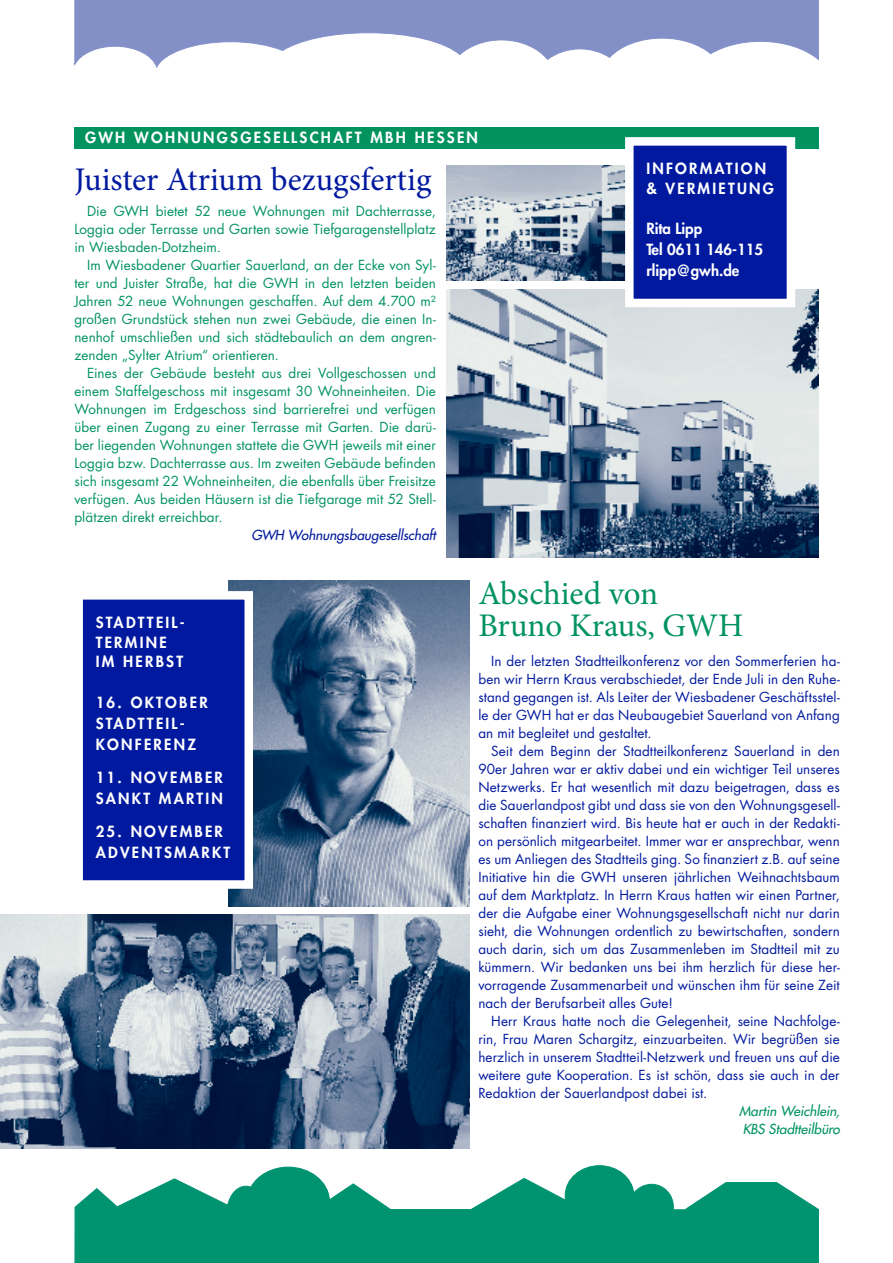
<style>
.page{position:relative;width:893px;height:1263px;background:#fff}
.page>*{position:absolute;margin:0;border:0;box-sizing:border-box;transform-origin:0 0}
.t1{font:33px "Minion Pro";color:#00199f}
.t2{font:33px/31.5px "Minion Pro";color:#00935f}
.t3{font:800 15px/21px "Futura";letter-spacing:.15em;color:#fff}
.t4{font:800 15px/21px "Futura";color:#fff}
.t5{font:13.5px/18px "Futura";letter-spacing:.005em;color:#00199f;text-align:justify}
.t6{font:13.5px/18px "Futura";letter-spacing:.005em;color:#00935f;text-align:justify}
.t7{font:italic 13.5px/18px "Futura";color:#00935f}
.t8{font:italic 13.5px "Futura";color:#00199f}
</style>
<div class="page">
<svg style="left:74px;top:0;width:745px;height:68px"></svg>
<svg style="left:74px;top:1165px;width:745px;height:98px"></svg>
<div style="left:74px;top:128px;width:745px;height:21px;background:#00935f"></div>
<img style="left:229px;top:580px;width:241px;height:326px">
<img style="left:0;top:914px;width:470px;height:234px">
<img style="left:446px;top:289px;width:373px;height:268px">
<img style="left:446px;top:166px;width:179px;height:115px">
<div style="left:629px;top:141px;width:162px;height:162px;background:#00199f"></div>
<div style="left:625px;top:137px;width:170px;height:170px;border:9px solid #fff"></div>
<div style="left:79px;top:595px;width:170px;height:289px;background:#00199f"></div>
<div style="left:74px;top:591px;width:179px;height:298px;border:9px solid #fff"></div>
<p class="t3" style="left:85px;top:127px;width:394px">GWH WOHNUNGSGESELLSCHAFT MBH HESSEN</p>
<h1 class="t1" style="left:74px;top:157px;width:359px">Juister Atrium bezugsfertig</h1>
<p class="t6" style="left:74px;top:202px;width:363px;text-indent:13px">Die GWH bietet 52 neue Wohnungen mit Dachterrasse, Loggia oder Terrasse und Garten sowie Tiefgaragenstellplatz in Wiesbaden-Dotzheim.</p>
<p class="t6" style="left:74px;top:256px;width:363px;text-indent:13px">Im Wiesbadener Quartier Sauerland, an der Ecke von Syl&shy;ter und Juister Straße, hat die GWH in den letzten beiden Jahren 52 neue Wohnungen geschaffen. Auf dem 4.700 m² großen Grundstück stehen nun zwei Gebäude, die einen In&shy;nenhof umschließen und sich städtebaulich an dem angren&shy;zenden „Sylter Atrium“ orientieren.</p>
<p class="t6" style="left:74px;top:364px;width:363px;text-indent:13px">Eines der Gebäude besteht aus drei Vollgeschossen und einem Staffelgeschoss mit insgesamt 30 Wohneinheiten. Die Wohnungen im Erdgeschoss sind barrierefrei und verfügen über einen Zugang zu einer Terrasse mit Garten. Die darü&shy;ber liegenden Wohnungen stattete die GWH jeweils mit einer Loggia bzw. Dachterrasse aus. Im zweiten Gebäude befinden sich insgesamt 22 Wohneinheiten, die ebenfalls über Freisitze verfügen. Aus beiden Häusern ist die Tiefgarage mit 52 Stell&shy;plätzen direkt erreichbar.</p>
<p class="t8" style="left:251px;top:526px;width:186px">GWH Wohnungsbaugesellschaft</p>
<p class="t3" style="left:646px;top:159px;width:129px;line-height:19.5px">INFORMATION &amp; VERMIETUNG</p>
<p class="t4" style="left:646px;top:218px;width:118px">Rita Lipp<br>Tel 0611 146-115 rlipp@gwh.de</p>
<p class="t3" style="left:96px;top:612px;width:91px;line-height:19.5px">STADTTEIL-<br>TERMINE<br>IM HERBST</p>
<p class="t3" style="left:96px;top:691px;width:114px">16. OKTOBER<br>STADTTEIL-<br>KONFERENZ</p>
<p class="t3" style="left:96px;top:766px;width:129px">11. NOVEMBER<br>SANKT MARTIN</p>
<p class="t3" style="left:96px;top:820px;width:136px">25. NOVEMBER<br>ADVENTSMARKT</p>
<h1 class="t2" style="left:478px;top:578px;width:267px">Abschied von<br>Bruno Kraus, GWH</h1>
<p class="t5" style="left:478px;top:652px;width:363px;text-indent:13px">In der letzten Stadtteilkonferenz vor den Sommerferien ha&shy;ben wir Herrn Kraus verabschiedet, der Ende Juli in den Ruhe&shy;stand gegangen ist. Als Leiter der Wiesbadener Geschäftsstel&shy;le der GWH hat er das Neubaugebiet Sauerland von Anfang an mit begleitet und gestaltet.</p>
<p class="t5" style="left:478px;top:742px;width:363px;text-indent:13px">Seit dem Beginn der Stadtteilkonferenz Sauerland in den 90er Jahren war er aktiv dabei und ein wichtiger Teil unseres Netzwerks. Er hat wesentlich mit dazu beigetragen, dass es die Sauerlandpost gibt und dass sie von den Wohnungsgesell&shy;schaften finanziert wird. Bis heute hat er auch in der Redakti&shy;on persönlich mitgearbeitet. Immer war er ansprechbar, wenn es um Anliegen des Stadtteils ging. So finanziert z.B. auf seine Initiative hin die GWH unseren jährlichen Weihnachtsbaum auf dem Marktplatz. In Herrn Kraus hatten wir einen Partner, der die Aufgabe einer Wohnungsgesellschaft nicht nur darin sieht, die Wohnungen ordentlich zu bewirtschaften, sondern auch darin, sich um das Zusammenleben im Stadtteil mit zu kümmern. Wir bedanken uns bei ihm herzlich für diese her&shy;vorragende Zusammenarbeit und wünschen ihm für seine Zeit nach der Berufsarbeit alles Gute!</p>
<p class="t5" style="left:478px;top:1012px;width:363px;text-indent:13px">Herr Kraus hatte noch die Gelegenheit, seine Nachfolge&shy;rin, Frau Maren Schargitz, einzuarbeiten. Wir begrüßen sie herzlich in unserem Stadtteil-Netzwerk und freuen uns auf die weitere gute Kooperation. Es ist schön, dass sie auch in der Redaktion der Sauerlandpost dabei ist.</p>
<p class="t7" style="left:739px;top:1102px;width:102px">Martin Weichlein,<br>KBS Stadtteilbüro</p>
</div>
